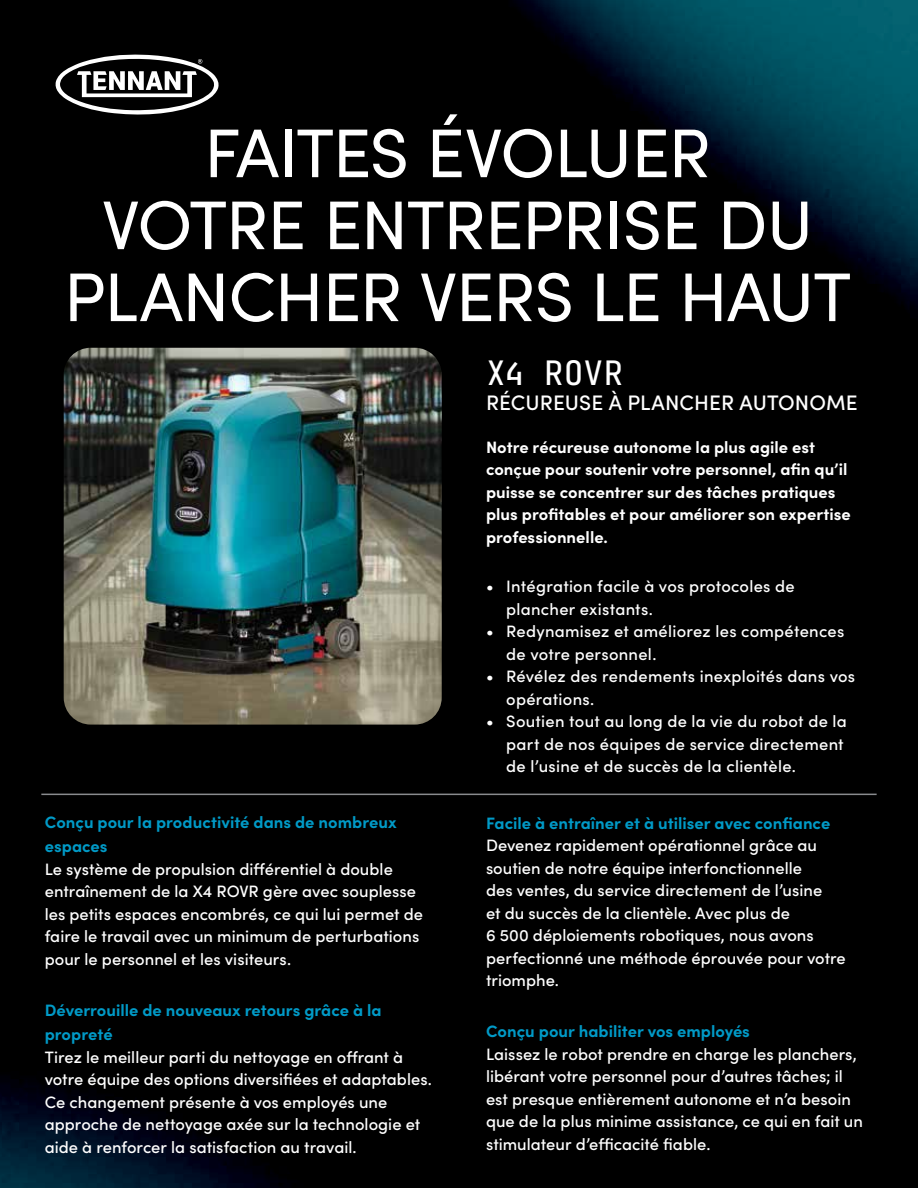
<style>
.page{position:relative;width:918px;height:1188px;background:#fff}
.page>*{position:absolute;margin:0;border:0;box-sizing:border-box;transform-origin:0 0}
.t1{font:69px/72px "Sofia Pro";letter-spacing:-.02em;color:#fff;text-align:center}
.t2{font:700 33px "Tabular Variable";letter-spacing:-.005em;color:#fff}
.t3{font:500 21px "Sofia Pro";letter-spacing:.005em;color:#fff}
.t4{font:500 16.5px/22.5px "Sofia Pro";color:#fff}
.t5{font:700 16.5px/22.5px "Sofia Pro";color:#fff}
.t6{font:700 16.5px/24px "Sofia Pro";color:#009ac7}
</style>
<div class="page">
<img style="left:0;top:0;width:918px;height:1188px">
<svg style="left:54px;top:54px;width:166px;height:62px"></svg>
<hr style="left:41px;top:794px;width:836px;height:1px;background:#898b8e">
<img style="left:64px;top:348px;width:378px;height:377px">
<h1 class="t1" style="left:64px;top:113px;width:789px">FAITES ÉVOLUER<br>VOTRE ENTREPRISE DU<br>PLANCHER VERS LE HAUT</h1>
<p class="t6" style="left:45px;top:809px;width:353px">Conçu pour la productivité dans de nombreux espaces</p>
<p class="t4" style="left:45px;top:857px;width:380px">Le système de propulsion différentiel à double entraînement de la X4 ROVR gère avec souplesse les petits espaces encombrés, ce qui lui permet de faire le travail avec un minimum de perturbations pour le personnel et les visiteurs.</p>
<p class="t6" style="left:45px;top:997px;width:338px">Déverrouille de nouveaux retours grâce à la propreté</p>
<p class="t4" style="left:45px;top:1044px;width:389px">Tirez le meilleur parti du nettoyage en offrant à votre équipe des options diversifiées et adaptables.<br>Ce changement présente à vos employés une approche de nettoyage axée sur la technologie et aide à renforcer la satisfaction au travail.</p>
<h2 class="t2" style="left:486px;top:351px;width:139px">X4 ROVR</h2>
<p class="t3" style="left:486px;top:387px;width:373px">RÉCUREUSE À PLANCHER AUTONOME</p>
<p class="t5" style="left:486px;top:434px;width:366px">Notre récureuse autonome la plus agile est conçue pour soutenir votre personnel, afin qu’il puisse se concentrer sur des tâches pratiques plus profitables et pour améliorer son expertise professionnelle.</p>
<p class="t4" style="left:506px;top:574px;width:290px;text-indent:-20px">• Intégration facile à vos protocoles de plancher existants.</p>
<p class="t4" style="left:506px;top:619px;width:340px;text-indent:-20px">• Redynamisez et améliorez les compétences de votre personnel.</p>
<p class="t4" style="left:506px;top:664px;width:350px;text-indent:-20px">• Révélez des rendements inexploités dans vos opérations.</p>
<p class="t4" style="left:506px;top:709px;width:342px;text-indent:-20px">• Soutien tout au long de la vie du robot de la part de nos équipes de service directement de l’usine et de succès de la clientèle.</p>
<p class="t6" style="left:486px;top:809px;width:346px">Facile à entraîner et à utiliser avec confiance</p>
<p class="t4" style="left:486px;top:833px;width:361px">Devenez rapidement opérationnel grâce au soutien de notre équipe interfonctionnelle<br>des ventes, du service directement de l’usine<br>et du succès de la clientèle. Avec plus de<br>6 500 déploiements robotiques, nous avons perfectionné une méthode éprouvée pour votre triomphe.</p>
<p class="t6" style="left:486px;top:1018px;width:265px">Conçu pour habiliter vos employés</p>
<p class="t4" style="left:486px;top:1042px;width:378px">Laissez le robot prendre en charge les planchers, libérant votre personnel pour d’autres tâches; il est presque entièrement autonome et n’a besoin que de la plus minime assistance, ce qui en fait un stimulateur d’efficacité fiable.</p>
</div>
